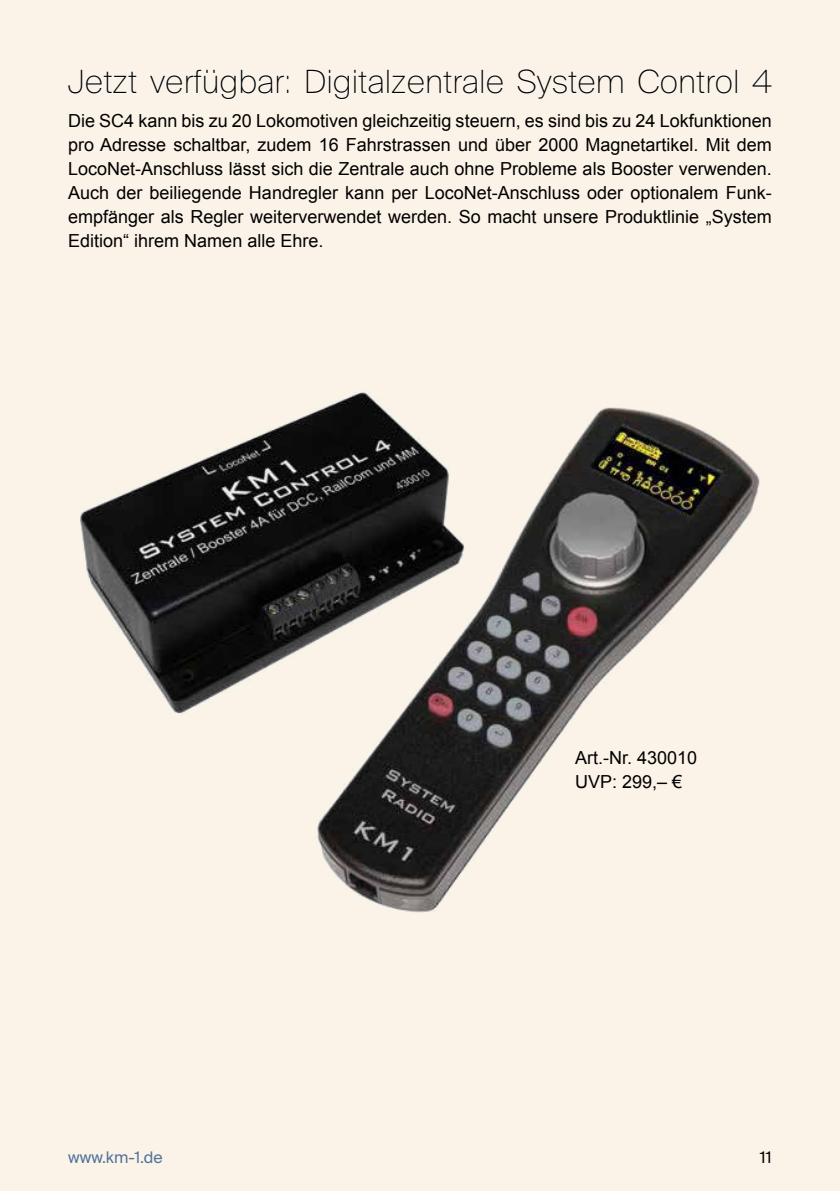
<style>
.page{position:relative;width:840px;height:1191px;background:#fff}
.page>*{position:absolute;margin:0;border:0;box-sizing:border-box;transform-origin:0 0}
.t1{font:100 32px "Suisse Intl";color:#000}
.t2{font:18px/24px "Arial";color:#000}
.t3{font:16px "Suisse Intl";letter-spacing:.005em;color:#50759b}
.t4{font:16px "Suisse Intl";color:#000}
</style>
<div class="page">
<div style="left:0;top:0;width:839px;height:1191px;background:#fcf3e8"></div>
<svg style="left:68px;top:69px;width:69px;height:25px"></svg>
<svg style="left:150px;top:69px;width:138px;height:30px"></svg>
<svg style="left:306px;top:69px;width:172px;height:30px"></svg>
<div style="left:481px;top:70px;width:2px;height:23px;border:1px solid #fff"></div>
<svg style="left:487px;top:75px;width:16px;height:19px"></svg>
<svg style="left:517px;top:69px;width:106px;height:30px"></svg>
<svg style="left:638px;top:69px;width:98px;height:25px"></svg>
<svg style="left:752px;top:69px;width:20px;height:24px"></svg>
<img style="left:79px;top:388px;width:681px;height:525px">
<h1 class="t1" style="left:68px;top:63px;width:705px">Jetzt verfügbar: Digitalzentrale System Control 4</h1>
<p class="t2" style="left:68px;top:109px;width:704px;text-align:justify">Die SC4 kann bis zu 20 Lokomotiven gleichzeitig steuern, es sind bis zu 24 Lokfunktionen pro Adresse schaltbar, zudem 16 Fahrstrassen und über 2000 Magnetartikel. Mit dem LocoNet-Anschluss lässt sich die Zentrale auch ohne Probleme als Booster verwenden.<br>Auch der beiliegende Handregler kann per LocoNet-Anschluss oder optionalem Funk&shy;empfänger als Regler weiterverwendet werden. So macht unsere Produktlinie „System Edition“ ihrem Namen alle Ehre.</p>
<p class="t2" style="left:574px;top:746px;width:124px">Art.-Nr. 430010<br>UVP: 299,– €</p>
<p class="t3" style="left:68px;top:1148px;width:96px">www.km-1.de</p>
<p class="t4" style="left:759px;top:1148px;width:14px">11</p>
</div>
